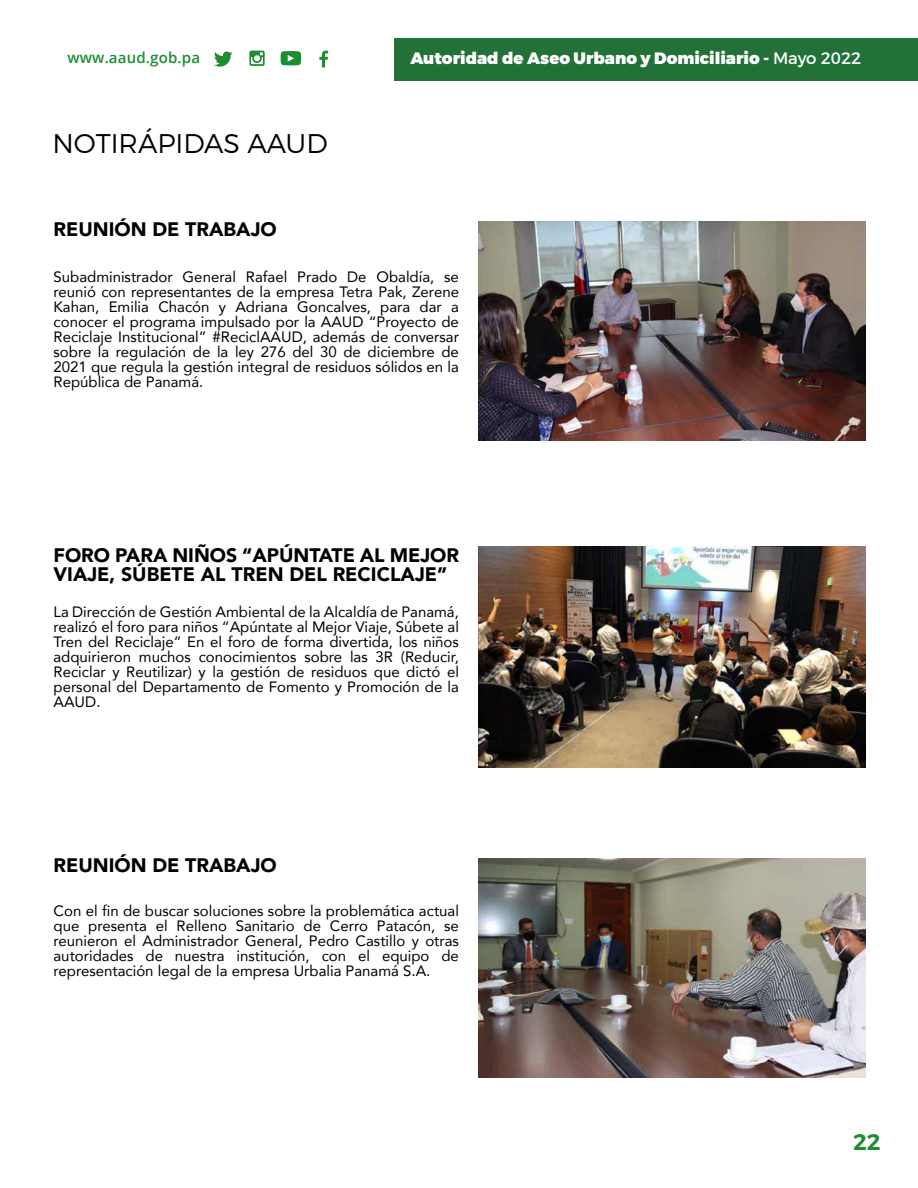
<style>
.page{position:relative;width:918px;height:1188px;background:#fff}
.page>*{position:absolute;margin:0;border:0;box-sizing:border-box;transform-origin:0 0}
.t1{font:300 27px "Montserrat";color:#020202}
.t2{font:600 22.5px "Montserrat";color:#1b8e31}
.t3{font:900 19.5px/19.5px "Avenir";color:#000}
.t4{font:900 16.5px "Montserrat";color:#fff}
.t5{font:15px/15px "Avenir";color:#000;text-align:justify}
.t6{font:600 15px "Open Sans";letter-spacing:.01em;color:#1b8e31}
.s1{font-weight:400}
</style>
<div class="page">
<div style="left:394px;top:38px;width:524px;height:43px;background:#227139"></div>
<svg style="left:214px;top:51px;width:19px;height:16px"></svg>
<svg style="left:249px;top:51px;width:16px;height:15px"></svg>
<svg style="left:319px;top:51px;width:9px;height:16px"></svg>
<svg style="left:281px;top:51px;width:20px;height:14px"></svg>
<img style="left:478px;top:221px;width:388px;height:219px">
<img style="left:478px;top:858px;width:388px;height:219px">
<img style="left:478px;top:547px;width:388px;height:220px">
<p class="t6" style="left:67px;top:47px;width:134px">www.aaud.gob.pa</p>
<p class="t4" style="left:410px;top:48px;width:452px">Autoridad de Aseo Urbano y Domiciliario - <span class="s1">Mayo 2022</span></p>
<h1 class="t1" style="left:52px;top:127px;width:277px">NOTIRÁPIDAS AAUD</h1>
<h3 class="t3" style="left:54px;top:219px;width:225px">REUNIÓN DE TRABAJO</h3>
<p class="t5" style="left:54px;top:268px;width:407px">Subadministrador General Rafael Prado De Obaldía, se reunió con representantes de la empresa Tetra Pak, Zerene Kahan, Emilia Chacón y Adriana Goncalves, para dar a conocer el programa impulsado por la AAUD “Proyecto de Reciclaje Institucional” #ReciclAAUD, además de conversar sobre la regulación de la ley 276 del 30 de diciembre de 2021 que regula la gestión integral de residuos sólidos en la República de Panamá.</p>
<h3 class="t3" style="left:54px;top:545px;width:407px">FORO PARA NIÑOS “APÚNTATE AL MEJOR<br>VIAJE, SÚBETE AL TREN DEL RECICLAJE”</h3>
<p class="t5" style="left:54px;top:604px;width:407px">La Dirección de Gestión Ambiental de la Alcaldía de Panamá, realizó el foro para niños “Apúntate al Mejor Viaje, Súbete al Tren del Reciclaje” En el foro de forma divertida, los niños adquirieron muchos conocimientos sobre las 3R (Reducir, Reciclar y Reutilizar) y la gestión de residuos que dictó el personal del Departamento de Fomento y Promoción de la AAUD.</p>
<h3 class="t3" style="left:54px;top:855px;width:225px">REUNIÓN DE TRABAJO</h3>
<p class="t5" style="left:54px;top:903px;width:407px">Con el fin de buscar soluciones sobre la problemática actual que presenta el Relleno Sanitario de Cerro Patacón, se reunieron el Administrador General, Pedro Castillo y otras autoridades de nuestra institución, con el equipo de representación legal de la empresa Urbalia Panamá S.A.</p>
<h2 class="t2" style="left:853px;top:1128px;width:29px">22</h2>
</div>
